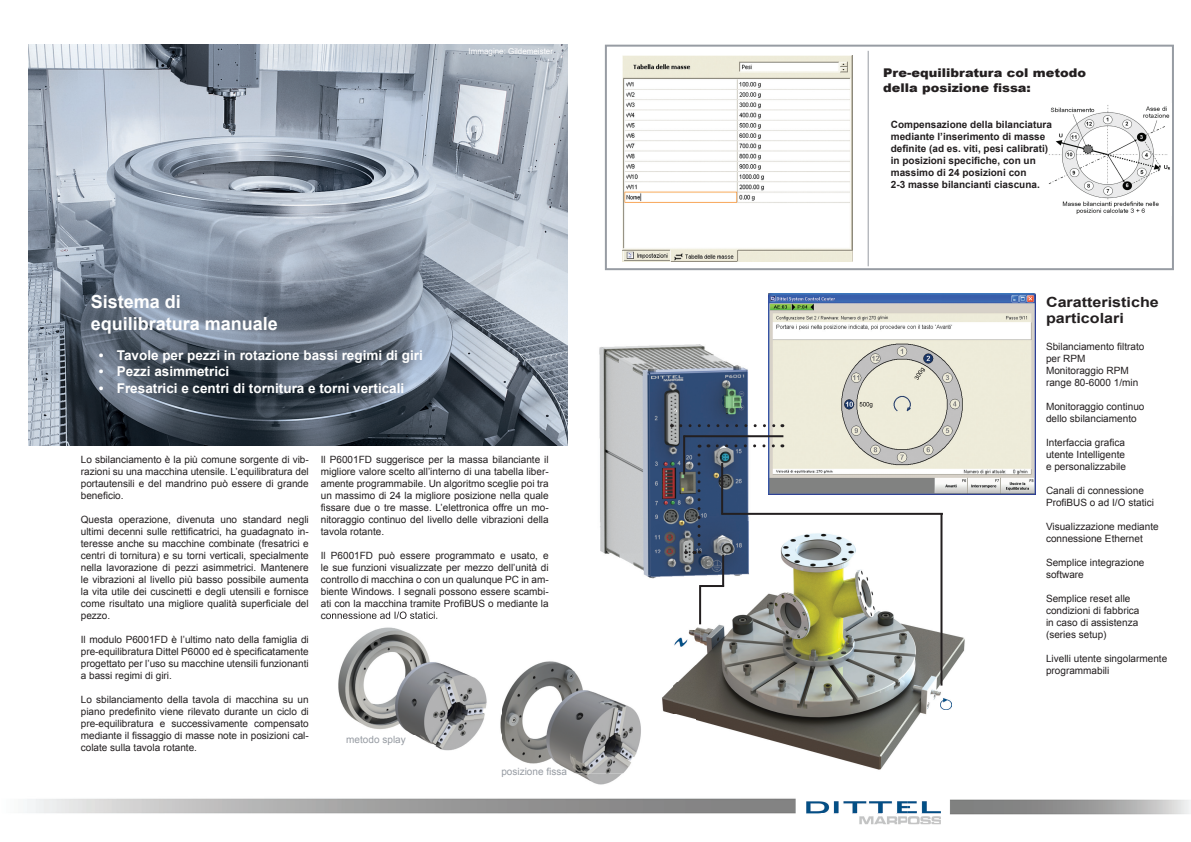
<style>
.page{position:relative;width:1191px;height:842px;background:#fff}
.page>*{position:absolute;margin:0;border:0;box-sizing:border-box;transform-origin:0 0}
.t1{font:700 18px/21.6px "Arial";color:#fff}
.t2{font:700 14px/16.8px "Arial";color:#231f20;scale:1.15 1}
.t3{font:700 13.5px "Arial";color:#fff}
.t4{font:900 12px/14.4px "Arial";color:#231f20;scale:1.08 1}
.t5{font:10px/12px "Arial";color:#231f20;text-align:justify}
.t6{font:700 10px/12px "Arial";color:#231f20}
.t7{font:10px "Arial";color:#979ca3}
.t8{font:8px "Arial";color:#fff}
</style>
<div class="page">
<img style="left:28px;top:45px;width:539px;height:401px">
<img style="left:806px;top:801px;width:135px;height:23px">
<img style="left:806px;top:813px;width:135px;height:1px">
<div style="left:605px;top:45px;width:569px;height:225px;border:2px solid #979ca3"></div>
<img style="left:769px;top:294px;width:266px;height:200px">
<img style="left:622px;top:56px;width:230px;height:206px">
<hr style="left:867px;top:51px;width:1px;height:215px;background:#979ca3">
<img style="left:1048px;top:105px;width:122px;height:109px">
<img style="left:695px;top:521px;width:270px;height:249px">
<img style="left:599px;top:344px;width:153px;height:234px">
<img style="left:652px;top:521px;width:100px;height:64px">
<svg style="left:680px;top:424px;width:103px;height:3px"></svg>
<hr style="left:700px;top:585px;width:24px;height:2px;background:#231f20">
<hr style="left:722px;top:555px;width:2px;height:32px;background:#231f20">
<hr style="left:699px;top:585px;width:2px;height:39px;background:#231f20">
<hr style="left:940px;top:513px;width:2px;height:172px;background:#231f20">
<hr style="left:721px;top:513px;width:222px;height:2px;background:#231f20">
<hr style="left:721px;top:463px;width:2px;height:51px;background:#231f20">
<hr style="left:683px;top:435px;width:100px;height:2px;background:#231f20">
<hr style="left:683px;top:435px;width:2px;height:39px;background:#231f20">
<svg style="left:717px;top:444px;width:66px;height:3px"></svg>
<svg style="left:685px;top:455px;width:15px;height:99px"></svg>
<img style="left:674px;top:630px;width:26px;height:22px">
<svg style="left:940px;top:697px;width:11px;height:13px"></svg>
<img style="left:338px;top:617px;width:136px;height:118px">
<img style="left:415px;top:735px;width:59px;height:16px">
<img style="left:329px;top:612px;width:108px;height:7px">
<img style="left:501px;top:661px;width:140px;height:113px">
<img style="left:577px;top:774px;width:45px;height:11px">
<img style="left:662px;top:665px;width:33px;height:54px">
<svg style="left:674px;top:651px;width:21px;height:1px"></svg>
<img style="left:474px;top:677px;width:27px;height:59px">
<p class="t8" style="left:468px;top:46px;width:86px">Immagine: Gildemeister</p>
<h1 class="t1" style="left:91px;top:291px;width:189px">Sistema di equilibratura manuale</h1>
<h3 class="t3" style="left:99px;top:346px;width:325px">• Tavole per pezzi in rotazione bassi regimi di giri</h3>
<h3 class="t3" style="left:99px;top:363px;width:132px">• Pezzi asimmetrici</h3>
<h3 class="t3" style="left:99px;top:379px;width:307px">• Fresatrici e centri di tornitura e torni verticali</h3>
<p class="t5" style="left:81px;top:453px;width:229px">Lo sbilanciamento è la più comune sorgente di vib&shy;razioni su una macchina utensile. L’equilibratura del portautensili e del mandrino può essere di grande beneficio.</p>
<p class="t5" style="left:81px;top:513px;width:229px">Questa operazione, divenuta uno standard negli ultimi decenni sulle rettificatrici, ha guadagnato in&shy;teresse anche su macchine combinate (fresatrici e centri di tornitura) e su torni verticali, specialmente nella lavorazione di pezzi asimmetrici. Mantenere le vibrazioni al livello più basso possibile aumenta la vita utile dei cuscinetti e degli utensili e fornisce come risultato una migliore qualità superficiale del pezzo.</p>
<p class="t5" style="left:81px;top:633px;width:229px">Il modulo P6001FD è l’ultimo nato della famiglia di pre-equilibratura Dittel P6000 ed è specificatamente progettato per l’uso su macchine utensili funzionanti a bassi regimi di giri.</p>
<p class="t5" style="left:81px;top:693px;width:229px">Lo sbilanciamento della tavola di macchina su un piano predefinito viene rilevato durante un ciclo di pre-equilibratura e successivamente compensato mediante il fissaggio di masse note in posizioni cal&shy;colate sulla tavola rotante.</p>
<p class="t5" style="left:321px;top:453px;width:229px">Il P6001FD suggerisce per la massa bilanciante il migliore valore scelto all’interno di una tabella liber&shy;amente programmabile. Un algoritmo sceglie poi tra un massimo di 24 la migliore posizione nella quale fissare due o tre masse. L’elettronica offre un mo&shy;nitoraggio continuo del livello delle vibrazioni della tavola rotante.</p>
<p class="t5" style="left:321px;top:549px;width:229px">Il P6001FD può essere programmato e usato, e le sue funzioni visualizzate per mezzo dell’unità di controllo di macchina o con un qualunque PC in am&shy;biente Windows. I segnali possono essere scambi&shy;ati con la macchina tramite ProfiBUS o mediante la</p>
<p class="t7" style="left:346px;top:733px;width:61px">metodo splay</p>
<p class="t7" style="left:501px;top:765px;width:67px">posizione fissa</p>
<p class="t4" style="left:883px;top:65px;width:189px">Pre-equilibratura col metodo della posizione fissa:</p>
<p class="t6" style="left:890px;top:118px;width:163px">Compensazione della bilanciatura mediante l’inserimento di masse definite (ad es. viti, pesi calibrati) in posizioni specifiche, con un massimo di 24 posizioni con<br>2-3 masse bilancianti ciascuna.</p>
<h2 class="t2" style="left:1046px;top:294px;width:100px">Caratteristiche particolari</h2>
<p class="t5" style="left:1046px;top:340px;width:100px;text-align:left">Sbilanciamento filtrato per RPM<br>Monitoraggio RPM range 80-6000 1/min</p>
<p class="t5" style="left:1046px;top:400px;width:100px">Monitoraggio continuo dello sbilanciamento</p>
<p class="t5" style="left:1046px;top:436px;width:82px">Interfaccia grafica utente Intelligente e personalizzabile</p>
<p class="t5" style="left:1046px;top:484px;width:109px">Canali di connessione<br>ProfiBUS o ad I/O statici</p>
<p class="t5" style="left:1046px;top:520px;width:114px">Visualizzazione mediante connessione Ethernet</p>
<p class="t5" style="left:1046px;top:556px;width:100px">Semplice integrazione software</p>
<p class="t5" style="left:1046px;top:592px;width:95px;text-align:left">Semplice reset alle condizioni di fabbrica in caso di assistenza (series setup)</p>
<p class="t5" style="left:1046px;top:652px;width:123px">Livelli utente singolarmente programmabili</p>
</div>
